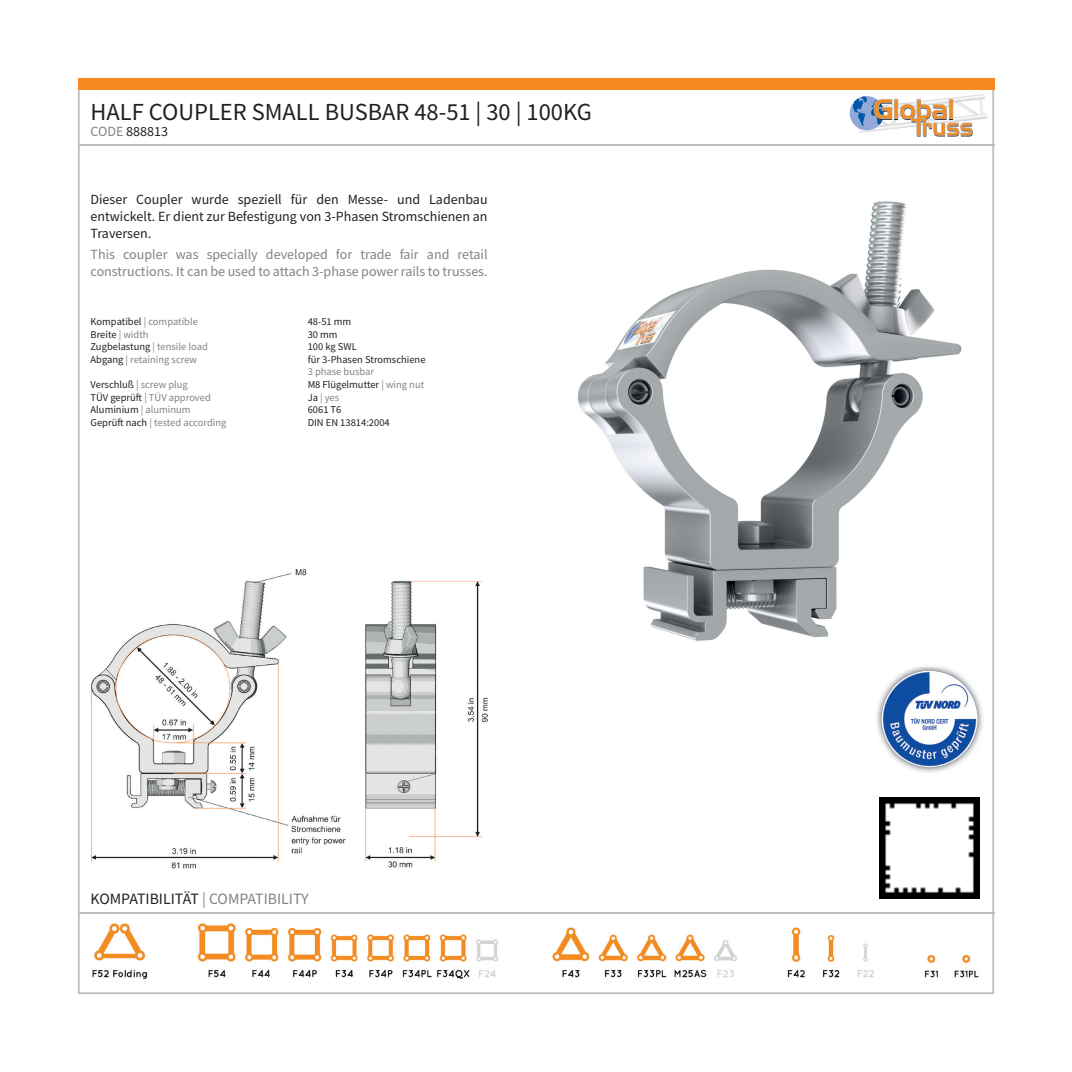
<style>
.page{position:relative;width:1072px;height:1072px;background:#fff}
.page>*{position:absolute;margin:0;border:0;box-sizing:border-box;transform-origin:0 0}
.t1{font:24.5px "Source Sans Pro";color:#231f20}
.t2{font:15.75px "Source Sans Pro";color:#231f20}
.t3{font:14px/16.8px "Source Sans Pro";color:#231f20;text-align:justify}
.t4{font:14px/16.8px "Source Sans Pro";color:#808285}
.t5{font:10.5px "Source Sans Pro";color:#231f20}
.t6{font:10.5px "Source Sans Pro";color:#808285}
.s1{color:#808285}
.s2{color:#231f20}
</style>
<div class="page">
<img style="left:577px;top:201px;width:385px;height:440px">
<img style="left:91px;top:569px;width:396px;height:300px">
<hr style="left:78px;top:144px;width:916px;height:1px;background:#bcbdc0">
<img style="left:91px;top:913px;width:890px;height:66px">
<hr style="left:78px;top:912px;width:916px;height:1px;background:#bcbdc0">
<img style="left:876px;top:666px;width:107px;height:107px">
<img style="left:880px;top:670px;width:99px;height:97px">
<img style="left:892px;top:94px;width:92px;height:19px">
<img style="left:859px;top:114px;width:128px;height:19px">
<svg style="left:849px;top:96px;width:35px;height:34px"></svg>
<hr style="left:894px;top:100px;width:4px;height:20px;background:#231f20">
<svg style="left:852px;top:96px;width:40px;height:31px"></svg>
<svg style="left:893px;top:99px;width:5px;height:20px"></svg>
<svg style="left:899px;top:99px;width:73px;height:37px"></svg>
<div style="left:78px;top:78px;width:916px;height:11px;background:#f68b1f"></div>
<img style="left:879px;top:797px;width:100px;height:101px">
<h1 class="t1" style="left:91px;top:96px;width:503px">HALF COUPLER SMALL BUSBAR 48-51 | 30 | 100KG</h1>
<h3 class="t3" style="left:91px;top:123px;width:79px"><span class="s1">CODE</span> 888813</h3>
<h3 class="t3" style="left:91px;top:191px;width:398px">Dieser Coupler wurde speziell für den Messe- und Ladenbau entwickelt. Er dient zur Befestigung von 3-Phasen Stromschienen an Traversen.</h3>
<h3 class="t4" style="left:91px;top:246px;width:398px">This coupler was specially developed for trade fair and retail constructions. It can be used to attach 3-phase power rails to trusses.</h3>
<p class="t6" style="left:91px;top:315px;width:109px"><span class="s2">Kompatibel</span> | compatible</p>
<p class="t5" style="left:308px;top:315px;width:45px">48-51 mm</p>
<p class="t5" style="left:91px;top:327px;width:60px">Breite <span class="s1">| width</span></p>
<p class="t5" style="left:308px;top:327px;width:31px">30 mm</p>
<p class="t5" style="left:91px;top:340px;width:119px">Zugbelastung <span class="s1">| tensile load</span></p>
<p class="t5" style="left:308px;top:340px;width:51px">100 kg SWL</p>
<p class="t6" style="left:91px;top:353px;width:108px"><span class="s2">Abgang</span> | retaining screw</p>
<p class="t5" style="left:308px;top:353px;width:119px">für 3-Phasen Stromschiene</p>
<p class="t6" style="left:308px;top:365px;width:68px">3 phase busbar</p>
<p class="t6" style="left:91px;top:378px;width:99px"><span class="s2">Verschluß</span> | screw plug</p>
<p class="t5" style="left:308px;top:378px;width:118px">M8 Flügelmutter <span class="s1">| wing nut</span></p>
<p class="t6" style="left:91px;top:390px;width:122px"><span class="s2">TÜV geprüft</span> | TÜV approved</p>
<p class="t6" style="left:308px;top:390px;width:33px"><span class="s2">Ja</span> | yes</p>
<p class="t5" style="left:91px;top:403px;width:101px">Aluminium <span class="s1">| aluminum</span></p>
<p class="t5" style="left:308px;top:403px;width:35px">6061 T6</p>
<p class="t6" style="left:91px;top:416px;width:137px"><span class="s2">Geprüft nach</span> | tested according</p>
<p class="t5" style="left:308px;top:416px;width:84px">DIN EN 13814:2004</p>
<h2 class="t2" style="left:91px;top:889px;width:220px">KOMPATIBILITÄT <span class="s1">| COMPATIBILITY</span></h2>
</div>
